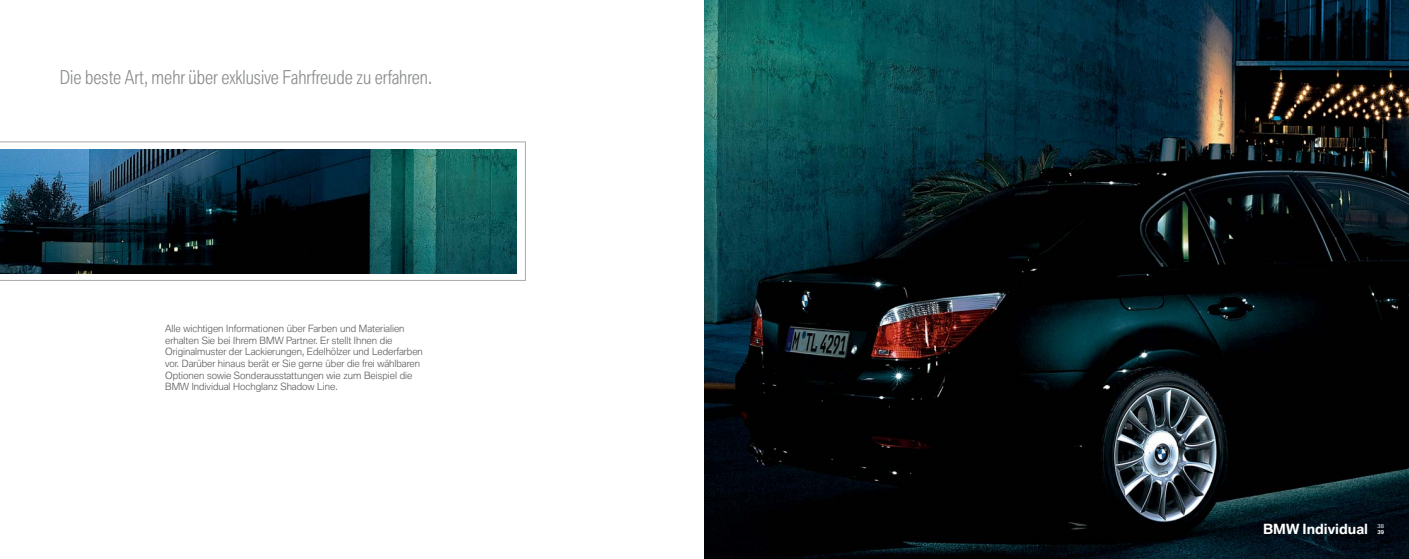
<style>
.page{position:relative;width:1409px;height:559px;background:#fff}
.page>*{position:absolute;margin:0;border:0;box-sizing:border-box;transform-origin:0 0}
.t1{font:300 condensed 18.38px "BMW Type";color:#8a8c8e}
.t2{font:700 13.56px "BMW Type";color:#fff}
.t3{font:300 9.62px/11.5px "BMW Type";color:#58595b}
.t4{font:5.25px "BMW Type";color:#fff}
.t5{font:700 5.25px "BMW Type";color:#fff}
</style>
<div class="page">
<img style="left:704px;top:0;width:705px;height:558px">
<svg style="left:0;top:141px;width:526px;height:139px"></svg>
<img style="left:0;top:149px;width:517px;height:124px">
<h1 class="t1" style="left:60px;top:67px;width:374px">Die beste Art, mehr über exklusive Fahrfreude zu erfahren.</h1>
<p class="t3" style="left:165px;top:322px;width:259px">Alle wichtigen Informationen über Farben und Materialien erhalten Sie bei Ihrem BMW Partner. Er stellt Ihnen die Originalmuster der Lackierungen, Edelhölzer und Lederfarben vor. Darüber hinaus berät er Sie gerne über die frei wählbaren Optionen sowie Sonderausstattungen wie zum Beispiel die BMW Individual Hochglanz Shadow Line.</p>
<h2 class="t2" style="left:1263px;top:520px;width:107px">BMW Individual</h2>
<p class="t4" style="left:1377px;top:522px;width:8px">38</p>
<p class="t5" style="left:1377px;top:528px;width:8px">39</p>
</div>
